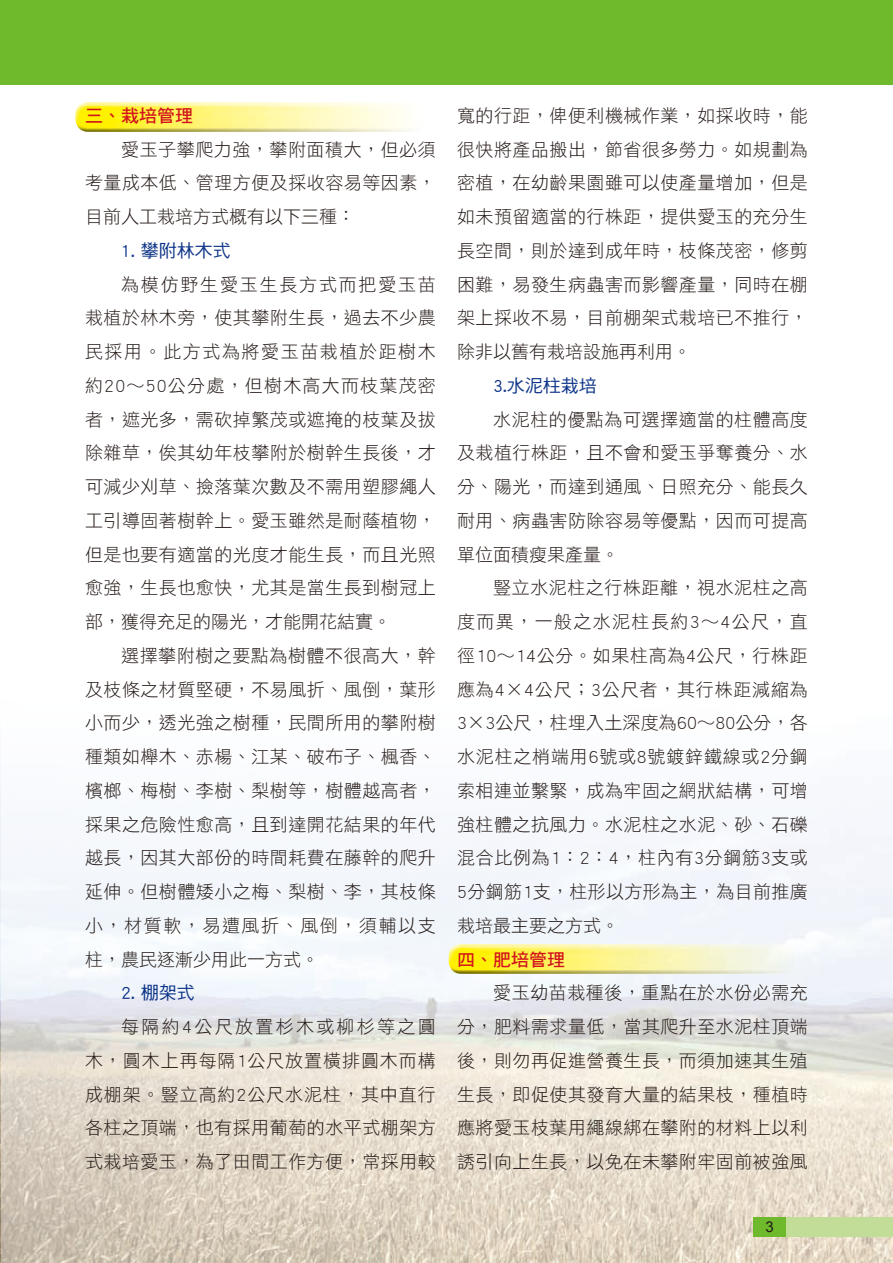
<style>
.page{position:relative;width:893px;height:1263px;background:#fff}
.page>*{position:absolute;margin:0;border:0;box-sizing:border-box;transform-origin:0 0}
.t1{font:18px/33.8px "DF Hei Std W3";letter-spacing:.025em;color:#231916;text-align:justify}
.t2{font:18px "DF Hei Std W5";color:#0d3488}
.t3{font:18px "DF Hei Std W7";color:#d1131c}
.t4{font:15px "Arial";color:#231916}
</style>
<div class="page">
<img style="left:0;top:775px;width:893px;height:488px">
<div style="left:0;top:0;width:893px;height:84px;background:#6fba2c"></div>
<div style="left:753px;top:1217px;width:140px;height:20px;background:#c1dd98"></div>
<div style="left:753px;top:1217px;width:33px;height:20px;background:#6fba2c"></div>
<img style="left:80px;top:102px;width:309px;height:3px">
<img style="left:79px;top:128px;width:332px;height:4px">
<img style="left:75px;top:105px;width:329px;height:23px">
<img style="left:452px;top:944px;width:342px;height:3px">
<img style="left:452px;top:970px;width:343px;height:4px">
<img style="left:449px;top:947px;width:349px;height:23px">
<p class="t3" style="left:85px;top:106px;width:109px">三、栽培管理</p>
<p class="t1" style="left:85px;top:132px;width:352px;text-indent:36px">愛玉子攀爬力強，攀附面積大，但必須考量成本低、管理方便及採收容易等因素，目前人工栽培方式概有以下三種：</p>
<p class="t2" style="left:121px;top:241px;width:111px">1. 攀附林木式</p>
<p class="t1" style="left:85px;top:267px;width:352px;text-indent:36px">為模仿野生愛玉生長方式而把愛玉苗栽植於林木旁，使其攀附生長，過去不少農民採用。此方式為將愛玉苗栽植於距樹木約20∼50公分處，但樹木高大而枝葉茂密者，遮光多，需砍掉繁茂或遮掩的枝葉及拔除雜草，俟其幼年枝攀附於樹幹生長後，才可減少刈草、撿落葉次數及不需用塑膠繩人工引導固著樹幹上。愛玉雖然是耐蔭植物，但是也要有適當的光度才能生長，而且光照愈強，生長也愈快，尤其是當生長到樹冠上部，獲得充足的陽光，才能開花結實。</p>
<p class="t1" style="left:85px;top:638px;width:352px;text-indent:36px">選擇攀附樹之要點為樹體不很高大，幹及枝條之材質堅硬，不易風折、風倒，葉形小而少，透光強之樹種，民間所用的攀附樹種類如櫸木、赤楊、江某、破布子、楓香、檳榔、梅樹、李樹、梨樹等，樹體越高者，採果之危險性愈高，且到達開花結果的年代越長，因其大部份的時間耗費在藤幹的爬升延伸。但樹體矮小之梅、梨樹、李，其枝條小，材質軟，易遭風折、風倒，須輔以支柱，農民逐漸少用此一方式。</p>
<p class="t2" style="left:121px;top:983px;width:75px">2. 棚架式</p>
<p class="t1" style="left:85px;top:1009px;width:352px;text-indent:36px">每隔約4公尺放置杉木或柳杉等之圓木，圓木上再每隔1公尺放置橫排圓木而構成棚架。豎立高約2公尺水泥柱，其中直行各柱之頂端，也有採用葡萄的水平式棚架方式栽培愛玉，為了田間工作方便，常採用較</p>
<p class="t1" style="left:457px;top:98px;width:352px">寬的行距，俾便利機械作業，如採收時，能很快將產品搬出，節省很多勞力。如規劃為密植，在幼齡果園雖可以使產量增加，但是如未預留適當的行株距，提供愛玉的充分生長空間，則於達到成年時，枝條茂密，修剪困難，易發生病蟲害而影響產量，同時在棚架上採收不易，目前棚架式栽培已不推行，除非以舊有栽培設施再利用。</p>
<p class="t2" style="left:493px;top:376px;width:105px">3.水泥柱栽培</p>
<p class="t1" style="left:457px;top:402px;width:352px;text-indent:36px">水泥柱的優點為可選擇適當的柱體高度及栽植行株距，且不會和愛玉爭奪養分、水分、陽光，而達到通風、日照充分、能長久耐用、病蟲害防除容易等優點，因而可提高單位面積瘦果產量。</p>
<p class="t1" style="left:457px;top:571px;width:352px;text-indent:36px">豎立水泥柱之行株距離，視水泥柱之高度而異，一般之水泥柱長約3∼4公尺，直徑10∼14公分。如果柱高為4公尺，行株距應為4×4公尺；3公尺者，其行株距減縮為3×3公尺，柱埋入土深度為60∼80公分，各水泥柱之梢端用6號或8號鍍鋅鐵線或2分鋼索相連並繫緊，成為牢固之網狀結構，可增強柱體之抗風力。水泥柱之水泥、砂、石礫混合比例為1：2：4，柱內有3分鋼筋3支或5分鋼筋1支，柱形以方形為主，為目前推廣栽培最主要之方式。</p>
<p class="t3" style="left:457px;top:949px;width:109px">四、肥培管理</p>
<p class="t1" style="left:457px;top:976px;width:352px;text-indent:36px">愛玉幼苗栽種後，重點在於水份必需充分，肥料需求量低，當其爬升至水泥柱頂端後，則勿再促進營養生長，而須加速其生殖生長，即促使其發育大量的結果枝，種植時應將愛玉枝葉用繩線綁在攀附的材料上以利誘引向上生長，以免在未攀附牢固前被強風</p>
<p class="t4" style="left:765px;top:1217px;width:10px">3</p>
</div>
